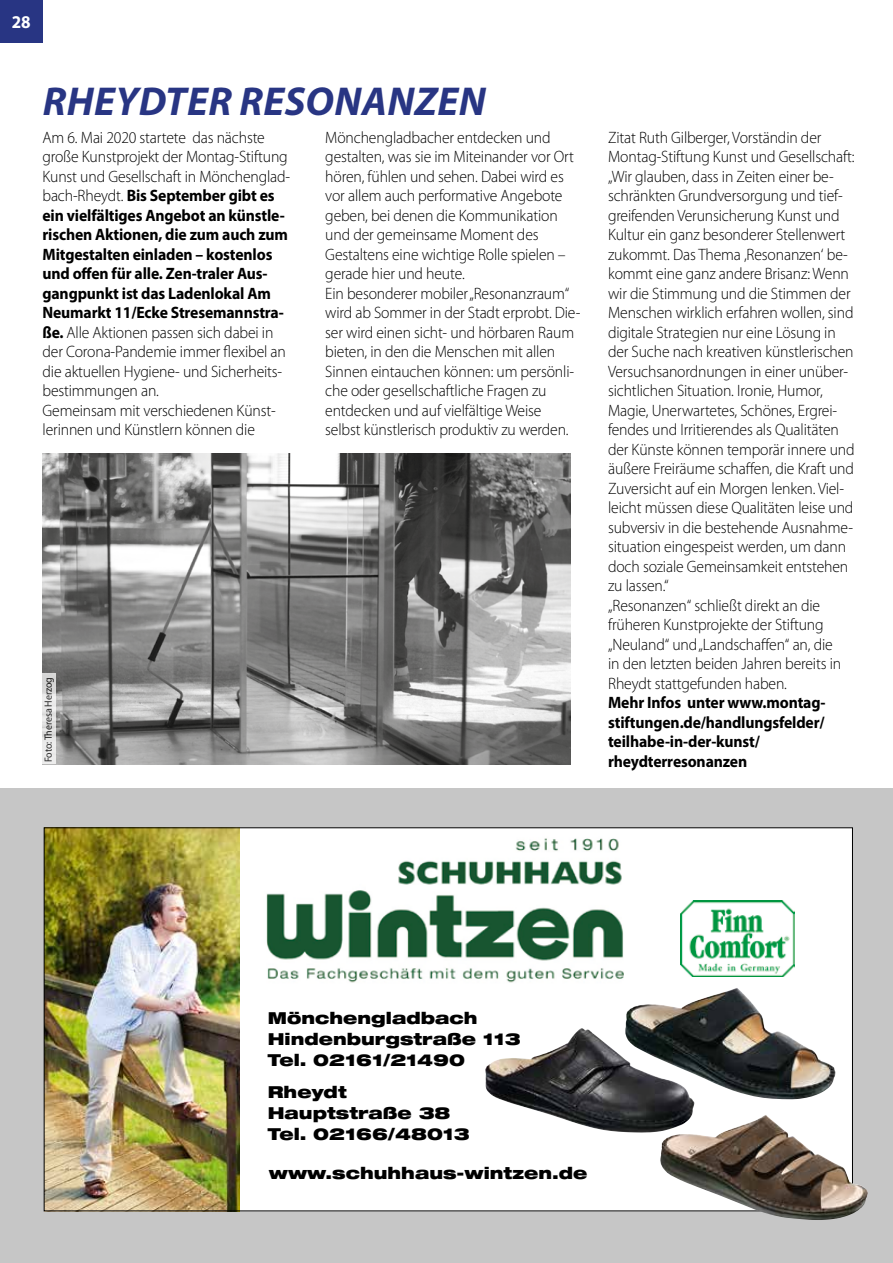
<style>
.page{position:relative;width:893px;height:1263px;background:#fff}
.page>*{position:absolute;margin:0;border:0;box-sizing:border-box;transform-origin:0 0}
.t1{font:italic 700 40.5px "Myriad Pro";letter-spacing:.01em;color:#283583}
.t2{font:700 18px "Myriad Pro";color:#fff;scale:.95 1}
.t3{font:300 16.5px/19.5px "Myriad Pro";letter-spacing:-.01em;color:#000;scale:.95 1}
.t4{font:900 expanded 16.5px/21px "Helvetica Neue";color:#000}
.t5{font:700 16.5px/19.5px "Myriad Pro";letter-spacing:-.01em;color:#000;text-align:justify;scale:.95 1}
.t6{font:900 11.4px "Arial";color:#050a02}
.t7{font:10.5px "Myriad Pro";letter-spacing:-.01em;color:#000;scale:.95 1}
.s1{font-weight:700}
</style>
<div class="page">
<div style="left:0;top:0;width:43px;height:43px;background:#283583"></div>
<div style="left:0;top:788px;width:893px;height:475px;background:#c6c6c6"></div>
<div style="left:45px;top:828px;width:807px;height:383px;background:#fff"></div>
<img style="left:625px;top:988px;width:210px;height:111px">
<img style="left:680px;top:901px;width:115px;height:75px">
<img style="left:266px;top:838px;width:357px;height:145px">
<img style="left:46px;top:829px;width:194px;height:380px">
<img style="left:485px;top:1028px;width:209px;height:104px">
<img style="left:660px;top:1115px;width:208px;height:105px">
<img style="left:43px;top:454px;width:527px;height:310px">
<svg style="left:43px;top:673px;width:13px;height:91px"></svg>
<p class="t2" style="left:12px;top:10px;width:21px">28</p>
<h1 class="t1" style="left:43px;top:75px;width:444px">RHEYDTER RESONANZEN</h1>
<p class="t3" style="left:43px;top:127px;width:262px">Am 6. Mai 2020 startete das nächste große Kunstprojekt der Montag-Stiftung Kunst und Gesellschaft in Mönchenglad&shy;bach-Rheydt. <span class="s1">Bis September gibt es ein vielfältiges Angebot an künstle&shy;rischen Aktionen, die zum auch zum Mitgestalten einladen – kostenlos und offen für alle. Zen-traler Aus&shy;gangpunkt ist das Ladenlokal Am Neumarkt 11/Ecke Stresemannstra&shy;ße.</span> Alle Aktionen passen sich dabei in der Corona-Pandemie immer flexibel an die aktuellen Hygiene- und Sicherheits&shy;bestimmungen an.<br>Gemeinsam mit verschiedenen Künst&shy;lerinnen und Künstlern können die</p>
<p class="t3" style="left:325px;top:127px;width:270px">Mönchengladbacher entdecken und gestalten, was sie im Miteinander vor Ort hören, fühlen und sehen. Dabei wird es vor allem auch performative Angebote geben, bei denen die Kommunikation und der gemeinsame Moment des Gestaltens eine wichtige Rolle spielen – gerade hier und heute.<br>Ein besonderer mobiler „Resonanzraum“ wird ab Sommer in der Stadt erprobt. Die&shy;ser wird einen sicht- und hörbaren Raum bieten, in den die Menschen mit allen Sinnen eintauchen können: um persönli&shy;che oder gesellschaftliche Fragen zu entdecken und auf vielfältige Weise selbst künstlerisch produktiv zu werden.</p>
<p class="t3" style="left:608px;top:127px;width:261px">Zitat Ruth Gilberger, Vorständin der Montag-Stiftung Kunst und Gesellschaft: „Wir glauben, dass in Zeiten einer be&shy;schränkten Grundversorgung und tief&shy;greifenden Verunsicherung Kunst und Kultur ein ganz besonderer Stellenwert zukommt. Das Thema ,Resonanzen‘ be&shy;kommt eine ganz andere Brisanz: Wenn wir die Stimmung und die Stimmen der Menschen wirklich erfahren wollen, sind digitale Strategien nur eine Lösung in der Suche nach kreativen künstlerischen Versuchsanordnungen in einer unüber&shy;sichtlichen Situation. Ironie, Humor, Magie, Unerwartetes, Schönes, Ergrei&shy;fendes und Irritierendes als Qualitäten der Künste können temporär innere und äußere Freiräume schaffen, die Kraft und Zuversicht auf ein Morgen lenken. Viel&shy;leicht müssen diese Qualitäten leise und subversiv in die bestehende Ausnahme&shy;situation eingespeist werden, um dann doch soziale Gemeinsamkeit entstehen zu lassen.“<br>„Resonanzen“ schließt direkt an die früheren Kunstprojekte der Stiftung „Neuland“ und „Landschaffen“ an, die<br>in den letzten beiden Jahren bereits in Rheydt stattgefunden haben.</p>
<p class="t5" style="left:608px;top:692px;width:230px">Mehr Infos unter www.montag&shy;stiftungen.de/handlungsfelder/ teilhabe-in-der-kunst/</p>
<p class="t7" style="left:42px;top:762px;width:91px;rotate:-90deg">Foto: Theresa Herzog</p>
<p class="t5" style="left:608px;top:751px;width:148px">rheydterresonanzen</p>
<p class="t6" style="left:255px;top:1008px;width:175px">Hauptstraße 38 // 41236 MG</p>
<p class="t6" style="left:255px;top:1040px;width:176px">www.schuhhaus-wintzen.de</p>
<p class="t4" style="left:268px;top:1007px;width:254px">Mönchengladbach<br>Hindenburgstraße 113<br>Tel. 02161/21490</p>
<p class="t4" style="left:268px;top:1081px;width:204px">Rheydt<br>Hauptstraße 38<br>Tel. 02166/48013</p>
<p class="t4" style="left:269px;top:1162px;width:320px">www.schuhhaus-wintzen.de</p>
</div>
